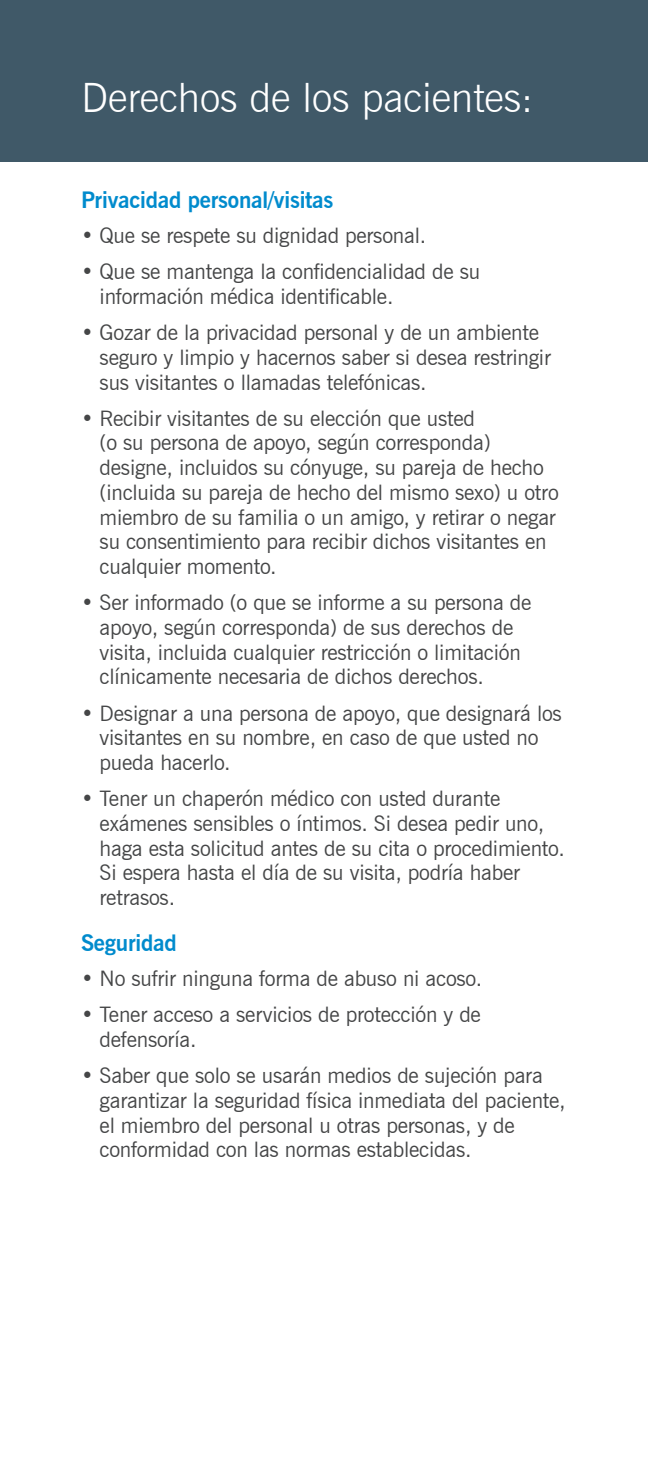
<style>
.page{position:relative;width:648px;height:1458px;background:#fff}
.page>*{position:absolute;margin:0;border:0;box-sizing:border-box;transform-origin:0 0}
.t1{font:300 40.5px "News Gothic BT";color:#fff}
.t2{font:700 22.5px "News Gothic BT";letter-spacing:-.01em;color:#008bcd}
.t3{font:21.38px/24.8px "News Gothic BT";letter-spacing:-.01em;color:#454647}
</style>
<div class="page">
<div style="left:0;top:0;width:648px;height:162px;background:#405968"></div>
<h1 class="t1" style="left:81px;top:73px;width:454px">Derechos de los pacientes:</h1>
<p class="t2" style="left:81px;top:187px;width:254px">Privacidad personal/visitas</p>
<p class="t3" style="left:81px;top:223px;width:347px">• Que se respete su dignidad personal.</p>
<p class="t3" style="left:100px;top:259px;width:382px;text-indent:-19px">• Que se mantenga la confidencialidad de su información médica identificable.</p>
<p class="t3" style="left:100px;top:320px;width:453px;text-indent:-19px">• Gozar de la privacidad personal y de un ambiente seguro y limpio y hacernos saber si desea restringir sus visitantes o llamadas telefónicas.</p>
<p class="t3" style="left:100px;top:406px;width:461px;text-indent:-19px">• Recibir visitantes de su elección que usted<br>(o su persona de apoyo, según corresponda) designe, incluidos su cónyuge, su pareja de hecho (incluida su pareja de hecho del mismo sexo) u otro miembro de su familia o un amigo, y retirar o negar su consentimiento para recibir dichos visitantes en cualquier momento.</p>
<p class="t3" style="left:100px;top:590px;width:433px;text-indent:-19px">• Ser informado (o que se informe a su persona de apoyo, según corresponda) de sus derechos de visita, incluida cualquier restricción o limitación clínicamente necesaria de dichos derechos.</p>
<p class="t3" style="left:100px;top:700px;width:464px;text-indent:-19px">• Designar a una persona de apoyo, que designará los visitantes en su nombre, en caso de que usted no pueda hacerlo.</p>
<p class="t3" style="left:100px;top:786px;width:467px;text-indent:-19px">• Tener un chaperón médico con usted durante exámenes sensibles o íntimos. Si desea pedir uno, haga esta solicitud antes de su cita o procedimiento.<br>Si espera hasta el día de su visita, podría haber retrasos.</p>
<p class="t2" style="left:81px;top:930px;width:97px">Seguridad</p>
<p class="t3" style="left:81px;top:966px;width:403px">• No sufrir ninguna forma de abuso ni acoso.</p>
<p class="t3" style="left:100px;top:1002px;width:383px;text-indent:-19px">• Tener acceso a servicios de protección y de defensoría.</p>
<p class="t3" style="left:100px;top:1063px;width:468px;text-indent:-19px">• Saber que solo se usarán medios de sujeción para garantizar la seguridad física inmediata del paciente, el miembro del personal u otras personas, y de conformidad con las normas establecidas.</p>
</div>
